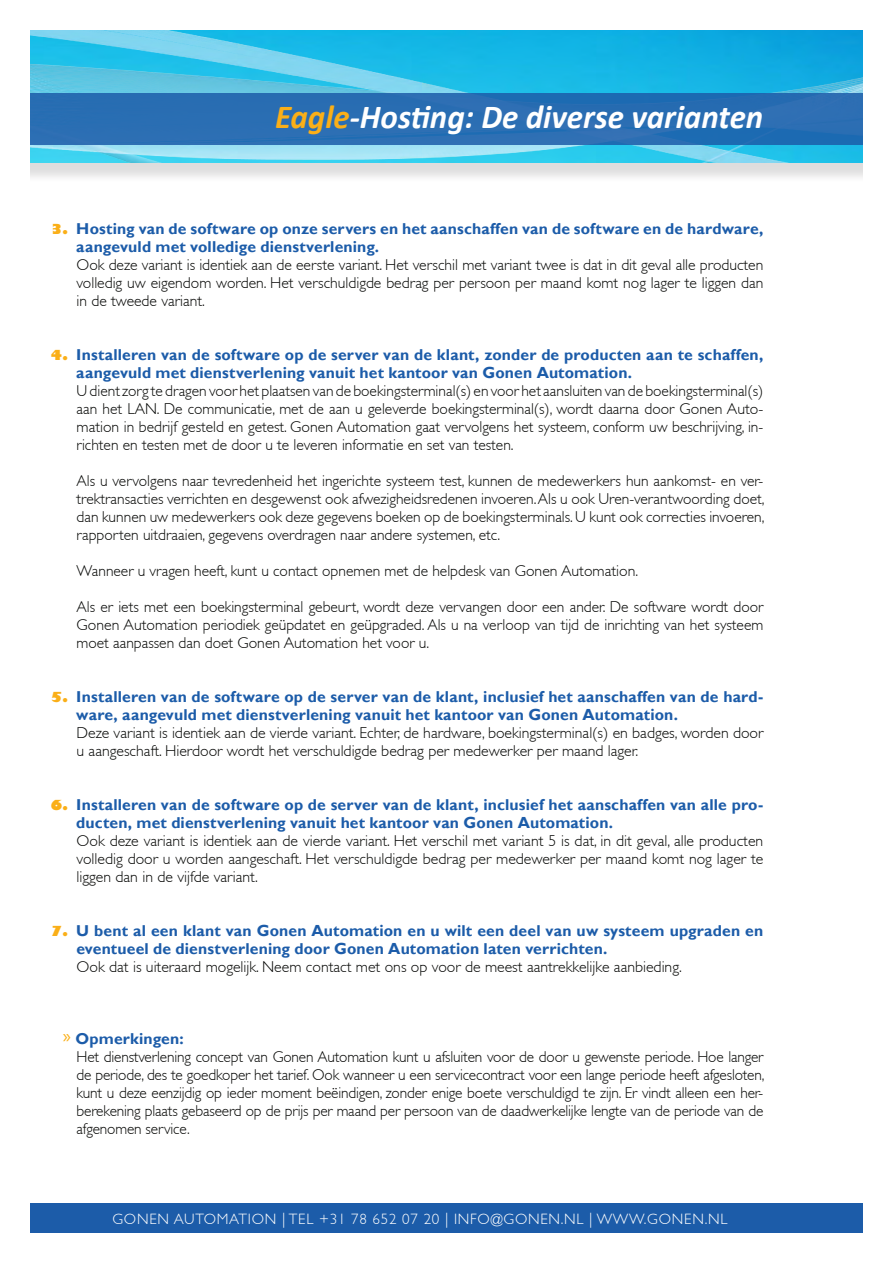
<style>
.page{position:relative;width:893px;height:1263px;background:#fff}
.page>*{position:absolute;margin:0;border:0;box-sizing:border-box;transform-origin:0 0}
.t1{font:italic 700 33.6px "Calibri";color:#fff}
.Gewone_tekst{font:300 15.75px/18px "Gill Sans";color:#040503;text-align:justify}
.t2{font:700 15.75px/18px "Gill Sans";letter-spacing:.01em;color:#1c5ca9}
.t3{font:300 15px "Gill Sans";letter-spacing:.05em;color:#fff}
.s1{color:#faaf18}
.s2{font-weight:800;font-size:13.5px;color:#faaf18}
.s3{font-size:16.05px}
.s4{font-family:"Myriad Pro";font-weight:400;font-size:19.5px;color:#faaf18}
</style>
<div class="page">
<div style="left:0;top:34px;width:893px;height:149px;background:#231f20;opacity:.15"></div>
<img style="left:30px;top:30px;width:833px;height:132px">
<div style="left:0;top:93px;width:867px;height:51px;background:linear-gradient(to right,#2b6eb3,#276db3)"></div>
<div style="left:0;top:1203px;width:867px;height:30px;background:#1c5ca9"></div>
<div style="left:0;top:0;width:30px;height:1263px;background:#fff"></div>
<div style="left:863px;top:0;width:30px;height:1263px;background:#fff"></div>
<h1 class="t1" style="left:275px;top:96px;width:490px"><span class="s1">Eagle</span>-Hosting: De diverse varianten</h1>
<p class="t2" style="left:76px;top:220px;width:688px;text-indent:-26px"><span class="s2">3.</span> Hosting van de software op onze servers en het aanschaffen van de software en de hardware, aangevuld met volledige dienstverlening.</p>
<p class="Gewone_tekst" style="left:77px;top:256px;width:688px">Ook deze variant is identiek aan de eerste variant. Het verschil met variant twee is dat in dit geval alle producten volledig uw eigendom worden. Het verschuldigde bedrag per persoon per maand komt nog lager te liggen dan in de tweede variant.</p>
<p class="t2" style="left:76px;top:346px;width:688px;text-indent:-26px"><span class="s2">4.</span> Installeren van de software op de server van de klant, zonder de producten aan te schaffen, aangevuld met dienstverlening vanuit het kantoor van <span class="s3">Gonen Automation</span>.</p>
<p class="Gewone_tekst" style="left:77px;top:382px;width:688px">U dient zorg te dragen voor het plaatsen van de boekingsterminal(s) en voor het aansluiten van de boekingsterminal(s) aan het LAN. De communicatie, met de aan u geleverde boekingsterminal(s), wordt daarna door Gonen Auto&shy;mation in bedrijf gesteld en getest. Gonen Automation gaat vervolgens het systeem, conform uw beschrijving, in&shy;richten en testen met de door u te leveren informatie en set van testen.</p>
<p class="Gewone_tekst" style="left:77px;top:472px;width:689px">Als u vervolgens naar tevredenheid het ingerichte systeem test, kunnen de medewerkers hun aankomst- en ver&shy;trektransacties verrichten en desgewenst ook afwezigheidsredenen invoeren. Als u ook Uren-verantwoording doet, dan kunnen uw medewerkers ook deze gegevens boeken op de boekingsterminals. U kunt ook correcties invoeren, rapporten uitdraaien, gegevens overdragen naar andere systemen, etc.</p>
<p class="Gewone_tekst" style="left:77px;top:562px;width:563px">Wanneer u vragen heeft, kunt u contact opnemen met de helpdesk van Gonen Automation.</p>
<p class="Gewone_tekst" style="left:77px;top:598px;width:688px">Als er iets met een boekingsterminal gebeurt, wordt deze vervangen door een ander. De software wordt door Gonen Automation periodiek geüpdatet en geüpgraded. Als u na verloop van tijd de inrichting van het systeem moet aanpassen dan doet Gonen Automation het voor u.</p>
<p class="t2" style="left:76px;top:688px;width:688px;text-indent:-26px"><span class="s2">5.</span> Installeren van de software op de server van de klant, inclusief het aanschaffen van de hard&shy;ware, aangevuld met dienstverlening vanuit het kantoor van <span class="s3">Gonen Automation</span>.</p>
<p class="Gewone_tekst" style="left:77px;top:724px;width:688px">Deze variant is identiek aan de vierde variant. Echter, de hardware, boekingsterminal(s) en badges, worden door u aangeschaft. Hierdoor wordt het verschuldigde bedrag per medewerker per maand lager.</p>
<p class="t2" style="left:76px;top:796px;width:688px;text-indent:-26px"><span class="s2">6.</span> Installeren van de software op de server van de klant, inclusief het aanschaffen van alle pro&shy;ducten, met dienstverlening vanuit het kantoor van <span class="s3">Gonen Automation</span>.</p>
<p class="Gewone_tekst" style="left:77px;top:832px;width:688px">Ook deze variant is identiek aan de vierde variant. Het verschil met variant 5 is dat, in dit geval, alle producten volledig door u worden aangeschaft. Het verschuldigde bedrag per medewerker per maand komt nog lager te liggen dan in de vijfde variant.</p>
<p class="t2" style="left:76px;top:922px;width:688px;text-indent:-26px"><span class="s2">7.</span> U bent al een klant van <span class="s3">Gonen Automation</span> en u wilt een deel van uw systeem upgraden en eventueel de dienstverlening door <span class="s3">Gonen Automation</span> laten verrichten.</p>
<p class="Gewone_tekst" style="left:77px;top:958px;width:607px">Ook dat is uiteraard mogelijk. Neem contact met ons op voor de meest aantrekkelijke aanbieding.</p>
<p class="t2" style="left:63px;top:1030px;width:122px"><span class="s4">»</span> Opmerkingen:</p>
<p class="Gewone_tekst" style="left:77px;top:1048px;width:689px">Het dienstverlening concept van Gonen Automation kunt u afsluiten voor de door u gewenste periode. Hoe langer de periode, des te goedkoper het tarief. Ook wanneer u een servicecontract voor een lange periode heeft afgesloten, kunt u deze eenzijdig op ieder moment beëindigen, zonder enige boete verschuldigd te zijn. Er vindt alleen een her&shy;berekening plaats gebaseerd op de prijs per maand per persoon van de daadwerkelijke lengte van de periode van de afgenomen service.</p>
<p class="t3" style="left:112px;top:1211px;width:616px">GONEN AUTOMATION | TEL +31 78 652 07 20 | INFO@GONEN.NL | WWW.GONEN.NL</p>
</div>
